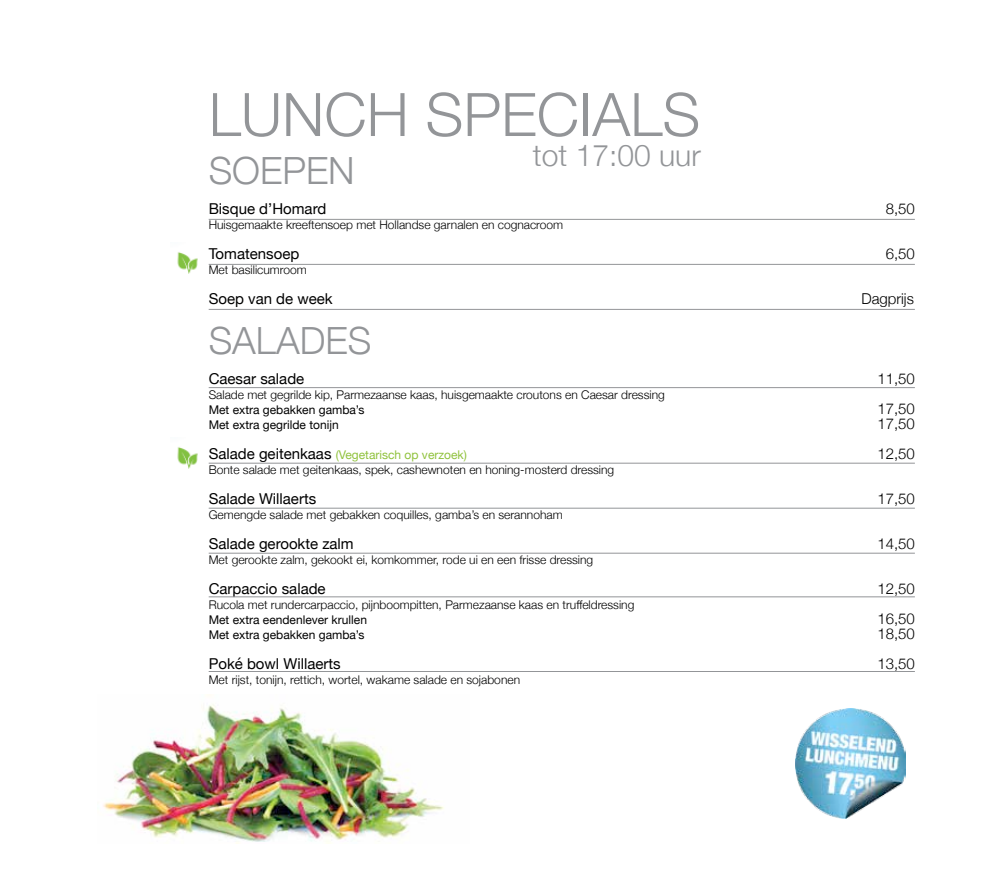
<style>
.page{position:relative;width:1004px;height:893px;background:#fff}
.page>*{position:absolute;margin:0;border:0;box-sizing:border-box;transform-origin:0 0}
.t1{font:300 60px "Helvetica Neue";color:#939598}
.t2{font:300 37.5px "Helvetica Neue";color:#939598}
.t3{font:300 30px "Helvetica Neue";color:#939598}
.t4{font:15px "Helvetica Neue";color:#000}
.t5{font:300 15px "Helvetica Neue";color:#000}
.t6{font:300 15px "Helvetica Neue";color:#010000}
.t7{font:300 12px "Helvetica Neue";color:#000}
.t8{font:12px "Helvetica Neue";color:#000}
.t9{font:12px "Helvetica Neue";color:#90c23d}
.s1{font-size:15px;color:#000}
</style>
<div class="page">
<img style="left:103px;top:704px;width:341px;height:139px">
<img style="left:795px;top:709px;width:110px;height:109px">
<hr style="left:209px;top:219px;width:705px;height:1px;background:#939598">
<hr style="left:209px;top:264px;width:705px;height:1px;background:#939598">
<hr style="left:209px;top:309px;width:705px;height:1px;background:#939598">
<hr style="left:209px;top:387px;width:705px;height:1px;background:#939598">
<hr style="left:209px;top:463px;width:705px;height:1px;background:#939598">
<hr style="left:209px;top:508px;width:705px;height:1px;background:#939598">
<hr style="left:209px;top:553px;width:705px;height:1px;background:#939598">
<hr style="left:209px;top:596px;width:705px;height:1px;background:#939598">
<img style="left:177px;top:252px;width:21px;height:21px">
<img style="left:177px;top:447px;width:21px;height:22px">
<hr style="left:209px;top:671px;width:705px;height:1px;background:#939598">
<h1 class="t1" style="left:209px;top:66px;width:493px">LUNCH SPECIALS</h1>
<h3 class="t3" style="left:533px;top:131px;width:169px">tot 17:00 uur</h3>
<h2 class="t2" style="left:209px;top:141px;width:147px">SOEPEN</h2>
<p class="t4" style="left:209px;top:198px;width:119px">Bisque d’Homard</p>
<p class="t5" style="left:885px;top:197px;width:31px">8,50</p>
<p class="t7" style="left:209px;top:215px;width:356px">Huisgemaakte kreeftensoep met Hollandse garnalen en cognacroom</p>
<p class="t4" style="left:209px;top:243px;width:92px">Tomatensoep</p>
<p class="t5" style="left:885px;top:242px;width:31px">6,50</p>
<p class="t7" style="left:209px;top:260px;width:100px">Met basilicumroom</p>
<p class="t4" style="left:209px;top:288px;width:125px">Soep van de week</p>
<p class="t5" style="left:861px;top:287px;width:54px">Dagprijs</p>
<h2 class="t2" style="left:209px;top:310px;width:164px">SALADES</h2>
<p class="t4" style="left:209px;top:368px;width:97px">Caesar salade</p>
<p class="t5" style="left:877px;top:366px;width:39px">11,50</p>
<p class="t7" style="left:209px;top:385px;width:457px">Salade met gegrilde kip, Parmezaanse kaas, huisgemaakte croutons en Caesar dressing</p>
<p class="t8" style="left:209px;top:401px;width:157px">Met extra gebakken gamba’s</p>
<p class="t5" style="left:877px;top:396px;width:39px">17,50</p>
<p class="t8" style="left:209px;top:416px;width:132px">Met extra gegrilde tonijn</p>
<p class="t5" style="left:877px;top:411px;width:39px">17,50</p>
<p class="t9" style="left:209px;top:446px;width:260px"><span class="s1">Salade geitenkaas</span> (Vegetarisch op verzoek)</p>
<p class="t5" style="left:877px;top:441px;width:39px">12,50</p>
<p class="t7" style="left:209px;top:460px;width:407px">Bonte salade met geitenkaas, spek, cashewnoten en honing-mosterd dressing</p>
<p class="t4" style="left:209px;top:488px;width:109px">Salade Willaerts</p>
<p class="t5" style="left:877px;top:486px;width:39px">17,50</p>
<p class="t7" style="left:209px;top:505px;width:355px">Gemengde salade met gebakken coquilles, gamba’s en serannoham</p>
<p class="t4" style="left:209px;top:533px;width:147px">Salade gerookte zalm</p>
<p class="t5" style="left:877px;top:531px;width:39px">14,50</p>
<p class="t7" style="left:209px;top:550px;width:386px">Met gerookte zalm, gekookt ei, komkommer, rode ui en een frisse dressing</p>
<p class="t4" style="left:209px;top:578px;width:118px">Carpaccio salade</p>
<p class="t6" style="left:877px;top:576px;width:39px">12,50</p>
<p class="t7" style="left:209px;top:595px;width:427px">Rucola met rundercarpaccio, pijnboompitten, Parmezaanse kaas en truffeldressing</p>
<p class="t8" style="left:209px;top:611px;width:160px">Met extra eendenlever krullen</p>
<p class="t5" style="left:877px;top:606px;width:39px">16,50</p>
<p class="t8" style="left:209px;top:626px;width:157px">Met extra gebakken gamba’s</p>
<p class="t5" style="left:877px;top:621px;width:39px">18,50</p>
<p class="t4" style="left:209px;top:653px;width:133px">Poké bowl Willaerts</p>
<p class="t5" style="left:877px;top:651px;width:39px">13,50</p>
<p class="t7" style="left:209px;top:670px;width:313px">Met rijst, tonijn, rettich, wortel, wakame salade en sojabonen</p>
</div>
